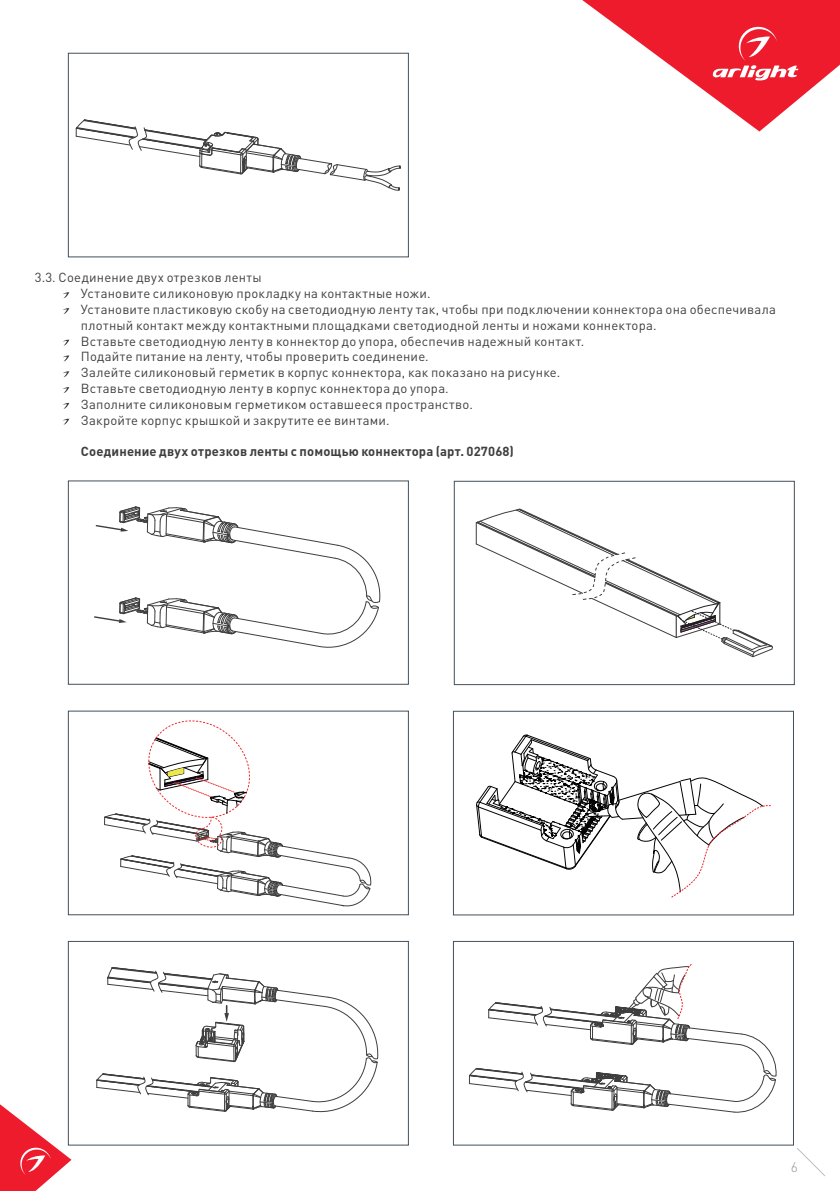
<style>
.page{position:relative;width:840px;height:1191px;background:#fff}
.page>*{position:absolute;margin:0;border:0;box-sizing:border-box;transform-origin:0 0}
.t1{font:300 14px "DIN Pro";color:#939598}
.Body{font:13px/15.8px "DIN Pro";letter-spacing:.02em;color:#3e3e3f}
.t2{font:700 13px "DIN Pro";letter-spacing:.01em;color:#3e3e3f}
</style>
<div class="page">
<svg style="left:0;top:1095px;width:71px;height:96px"></svg>
<svg style="left:582px;top:0;width:257px;height:131px"></svg>
<svg style="left:797px;top:1148px;width:28px;height:28px"></svg>
<svg style="left:63px;top:292px;width:6px;height:6px"></svg>
<svg style="left:63px;top:308px;width:6px;height:6px"></svg>
<svg style="left:63px;top:340px;width:6px;height:6px"></svg>
<svg style="left:63px;top:355px;width:6px;height:6px"></svg>
<svg style="left:63px;top:371px;width:6px;height:6px"></svg>
<svg style="left:63px;top:387px;width:6px;height:6px"></svg>
<svg style="left:63px;top:403px;width:6px;height:6px"></svg>
<svg style="left:63px;top:419px;width:6px;height:6px"></svg>
<svg style="left:94px;top:506px;width:287px;height:142px"></svg>
<svg style="left:475px;top:508px;width:297px;height:149px"></svg>
<div style="left:454px;top:481px;width:340px;height:204px;border:1px solid #425159"></div>
<svg style="left:75px;top:119px;width:325px;height:72px"></svg>
<div style="left:68px;top:53px;width:340px;height:204px;border:1px solid #425159"></div>
<svg style="left:96px;top:967px;width:283px;height:146px"></svg>
<div style="left:68px;top:941px;width:340px;height:204px;border:1px solid #425159"></div>
<svg style="left:469px;top:964px;width:308px;height:149px"></svg>
<div style="left:453px;top:941px;width:340px;height:204px;border:1px solid #425159"></div>
<svg style="left:104px;top:720px;width:268px;height:187px"></svg>
<div style="left:68px;top:711px;width:340px;height:204px;border:1px solid #425159"></div>
<svg style="left:476px;top:734px;width:294px;height:164px"></svg>
<div style="left:453px;top:711px;width:340px;height:204px;border:1px solid #425159"></div>
<p class="Body" style="left:35px;top:269px;width:228px">3.3. Соединение двух отрезков ленты</p>
<p class="Body" style="left:81px;top:285px;width:351px">Установите силиконовую прокладку на контактные ножи.</p>
<p class="Body" style="left:81px;top:301px;width:696px">Установите пластиковую скобу на светодиодную ленту так, чтобы при подключении коннектора она обеспечивала плотный контакт между контактными площадками светодиодной ленты и ножами коннектора.</p>
<p class="Body" style="left:81px;top:332px;width:504px">Вставьте светодиодную ленту в коннектор до упора, обеспечив надежный контакт.</p>
<p class="Body" style="left:81px;top:348px;width:349px">Подайте питание на ленту, чтобы проверить соединение.</p>
<p class="Body" style="left:81px;top:364px;width:481px">Залейте силиконовый герметик в корпус коннектора, как показано на рисунке.</p>
<p class="Body" style="left:81px;top:380px;width:369px">Вставьте светодиодную ленту в корпус коннектора до упора.</p>
<p class="Body" style="left:81px;top:396px;width:393px">Заполните силиконовым герметиком оставшееся пространство.</p>
<p class="Body" style="left:81px;top:411px;width:310px">Закройте корпус крышкой и закрутите ее винтами.</p>
<p class="t2" style="left:81px;top:443px;width:434px">Соединение двух отрезков ленты с помощью коннектора (арт. 027068)</p>
<p class="t1" style="left:790px;top:1157px;width:9px">6</p>
</div>
